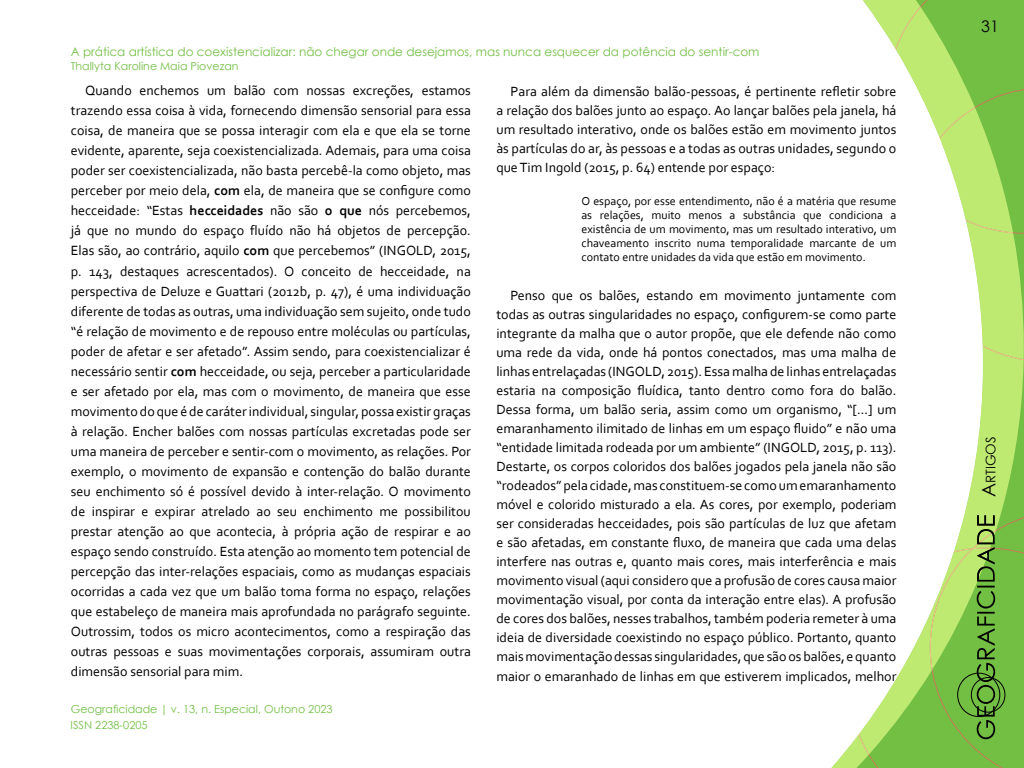
<style>
.page{position:relative;width:1024px;height:768px;background:#fff}
.page>*{position:absolute;margin:0;border:0;box-sizing:border-box;transform-origin:0 0}
.t1{font:16px "Century Gothic";color:#000}
.t2{font:14px/20px "Corbel";color:#000;text-align:justify}
.t3{font:13.3px "Century Gothic";color:#000}
.t4{font:12px/14px "Corbel";color:#000;text-align:justify}
.t5{font:12px "Century Gothic";color:#72bf44}
.t6{font:11px "Century Gothic";color:#72bf44}
.s1{font-weight:700}
.s2{font-size:19px}
</style>
<div class="page">
<svg style="left:983px;top:0;width:41px;height:510px;background:#addf67"></svg>
<svg style="left:983px;top:7px;width:41px;height:353px;background:#95d158"></svg>
<svg style="left:831px;top:0;width:152px;height:768px"></svg>
<svg style="left:858px;top:510px;width:166px;height:258px"></svg>
<p class="t5" style="left:71px;top:44px;width:690px">A prática artística do coexistencializar: não chegar onde desejamos, mas nunca esquecer da potência do sentir-com</p>
<p class="t6" style="left:71px;top:58px;width:169px">Thallyta Karoline Maia Piovezan</p>
<p class="t2" style="left:71px;top:80px;width:402px;text-indent:14px">Quando enchemos um balão com nossas excreções, estamos trazendo essa coisa à vida, fornecendo dimensão sensorial para essa coisa, de maneira que se possa interagir com ela e que ela se torne evidente, aparente, seja coexistencializada. Ademais, para uma coisa poder ser coexistencializada, não basta percebê-la como objeto, mas perceber por meio dela, <span class="s1">com</span> ela, de maneira que se configure como hecceidade: “Estas <span class="s1">hecceidades</span> não são <span class="s1">o que</span> nós percebemos, já que no mundo do espaço fluído não há objetos de percepção.<br>Elas são, ao contrário, aquilo <span class="s1">com</span> que percebemos” (INGOLD, 2015, p. 143, destaques acrescentados). O conceito de hecceidade, na perspectiva de Deluze e Guattari (2012b, p. 47), é uma individuação diferente de todas as outras, uma individuação sem sujeito, onde tudo “é relação de movimento e de repouso entre moléculas ou partículas, poder de afetar e ser afetado”. Assim sendo, para coexistencializar é necessário sentir <span class="s1">com</span> hecceidade, ou seja, perceber a particularidade e ser afetado por ela, mas com o movimento, de maneira que esse movimento do que é de caráter individual, singular, possa existir graças à relação. Encher balões com nossas partículas excretadas pode ser uma maneira de perceber e sentir-com o movimento, as relações. Por exemplo, o movimento de expansão e contenção do balão durante seu enchimento só é possível devido à inter-relação. O movimento de inspirar e expirar atrelado ao seu enchimento me possibilitou prestar atenção ao que acontecia, à própria ação de respirar e ao espaço sendo construído. Esta atenção ao momento tem potencial de percepção das inter-relações espaciais, como as mudanças espaciais ocorridas a cada vez que um balão toma forma no espaço, relações que estabeleço de maneira mais aprofundada no parágrafo seguinte.<br>Outrossim, todos os micro acontecimentos, como a respiração das outras pessoas e suas movimentações corporais, assumiram outra dimensão sensorial para mim.</p>
<p class="t2" style="left:496px;top:81px;width:402px;line-height:19px;text-indent:14px">Para além da dimensão balão-pessoas, é pertinente refletir sobre a relação dos balões junto ao espaço. Ao lançar balões pela janela, há um resultado interativo, onde os balões estão em movimento juntos às partículas do ar, às pessoas e a todas as outras unidades, segundo o que Tim Ingold (2015, p. 64) entende por espaço:</p>
<p class="t4" style="left:581px;top:194px;width:317px">O espaço, por esse entendimento, não é a matéria que resume as relações, muito menos a substância que condiciona a existência de um movimento, mas um resultado interativo, um chaveamento inscrito numa temporalidade marcante de um contato entre unidades da vida que estão em movimento.</p>
<p class="t2" style="left:496px;top:286px;width:402px;line-height:19px;text-indent:14px">Penso que os balões, estando em movimento juntamente com todas as outras singularidades no espaço, configurem-se como parte integrante da malha que o autor propõe, que ele defende não como uma rede da vida, onde há pontos conectados, mas uma malha de linhas entrelaçadas (INGOLD, 2015). Essa malha de linhas entrelaçadas estaria na composição fluídica, tanto dentro como fora do balão.<br>Dessa forma, um balão seria, assim como um organismo, “[...] um emaranhamento ilimitado de linhas em um espaço fluido” e não uma “entidade limitada rodeada por um ambiente” (INGOLD, 2015, p. 113).<br>Destarte, os corpos coloridos dos balões jogados pela janela não são “rodeados” pela cidade, mas constituem-se como um emaranhamento móvel e colorido misturado a ela. As cores, por exemplo, poderiam ser consideradas hecceidades, pois são partículas de luz que afetam e são afetadas, em constante fluxo, de maneira que cada uma delas interfere nas outras e, quanto mais cores, mais interferência e mais movimento visual (aqui considero que a profusão de cores causa maior movimentação visual, por conta da interação entre elas). A profusão de cores dos balões, nesses trabalhos, também poderia remeter à uma ideia de diversidade coexistindo no espaço público. Portanto, quanto mais movimentação dessas singularidades, que são os balões, e quanto maior o emaranhado de linhas em que estiverem implicados, melhor</p>
<p class="t6" style="left:71px;top:701px;width:263px">Geograficidade | v. 13, n. Especial, Outono 2023</p>
<p class="t6" style="left:71px;top:717px;width:79px">ISSN 2238-0205</p>
<p class="t1" style="left:981px;top:15px;width:19px">31</p>
<p class="t3" style="left:981px;top:497px;width:62px;rotate:-90deg"><span class="s2">A</span>RTIGOS</p>
</div>
